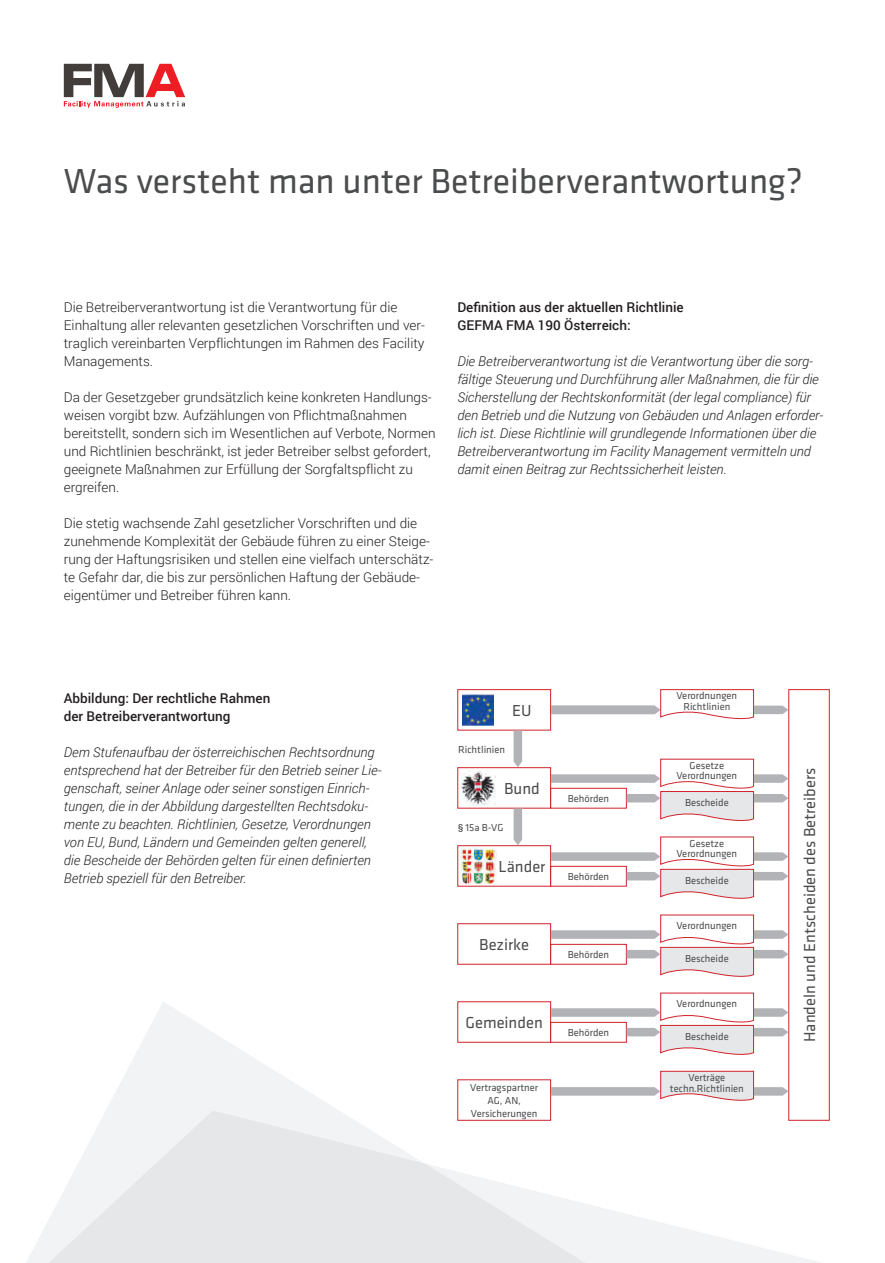
<style>
.page{position:relative;width:885px;height:1263px;background:#fff}
.page>*{position:absolute;margin:0;border:0;box-sizing:border-box;transform-origin:0 0}
.t1{font:36px "Klavika";color:#4b4c4d}
.t2{font:16.5px "Klavika";color:#4b4c4d}
.t3{font:italic 300 13.5px/18px "Roboto";color:#231f20}
.t4{font:300 13.5px/18px "Roboto";color:#231f20}
.t5{font:500 13.5px/18px "Roboto";color:#231f20}
.t6{font:10.5px/10.5px "Klavika";color:#4b4c4d;text-align:center}
.s1{font-family:"Roboto";font-weight:500;font-size:8.25px}
</style>
<div class="page">
<svg style="left:107px;top:1002px;width:445px;height:108px"></svg>
<svg style="left:26px;top:1110px;width:804px;height:153px"></svg>
<svg style="left:64px;top:64px;width:121px;height:44px"></svg>
<div style="left:457px;top:689px;width:94px;height:41px;border:1px solid #d1232a"></div>
<div style="left:457px;top:767px;width:94px;height:41px;border:1px solid #d1232a"></div>
<div style="left:457px;top:845px;width:94px;height:41px;border:1px solid #d1232a"></div>
<div style="left:457px;top:923px;width:94px;height:41px;border:1px solid #d1232a"></div>
<div style="left:457px;top:1001px;width:94px;height:42px;border:1px solid #d1232a"></div>
<div style="left:457px;top:1079px;width:94px;height:42px;border:1px solid #d1232a"></div>
<div style="left:550px;top:944px;width:76px;height:20px;border:1px solid #d1232a"></div>
<div style="left:550px;top:788px;width:76px;height:20px;border:1px solid #d1232a"></div>
<div style="left:550px;top:1022px;width:76px;height:21px;border:1px solid #d1232a"></div>
<div style="left:550px;top:866px;width:76px;height:20px;border:1px solid #d1232a"></div>
<svg style="left:513px;top:730px;width:9px;height:37px"></svg>
<svg style="left:513px;top:808px;width:9px;height:37px"></svg>
<svg style="left:551px;top:758px;width:237px;height:63px"></svg>
<svg style="left:551px;top:689px;width:237px;height:34px"></svg>
<svg style="left:551px;top:1070px;width:237px;height:35px"></svg>
<svg style="left:551px;top:836px;width:237px;height:63px"></svg>
<svg style="left:551px;top:914px;width:237px;height:63px"></svg>
<svg style="left:551px;top:992px;width:237px;height:67px"></svg>
<img style="left:462px;top:694px;width:31px;height:31px">
<img style="left:461px;top:771px;width:34px;height:34px">
<img style="left:460px;top:848px;width:36px;height:36px">
<h1 class="t1" style="left:64px;top:157px;width:740px">Was versteht man unter Betreiberverantwortung?</h1>
<p class="t4" style="left:64px;top:298px;width:362px">Die Betreiberverantwortung ist die Verantwortung für die Einhaltung aller relevanten gesetzlichen Vorschriften und ver&shy;traglich vereinbarten Verpflichtungen im Rahmen des Facility Managements.</p>
<p class="t4" style="left:64px;top:388px;width:373px">Da der Gesetzgeber grundsätzlich keine konkreten Handlungs&shy;weisen vorgibt bzw. Aufzählungen von Pflichtmaßnahmen bereitstellt, sondern sich im Wesentlichen auf Verbote, Normen und Richtlinien beschränkt, ist jeder Betreiber selbst gefordert, geeignete Maßnahmen zur Erfüllung der Sorgfaltspflicht zu ergreifen.</p>
<p class="t4" style="left:64px;top:514px;width:371px">Die stetig wachsende Zahl gesetzlicher Vorschriften und die zunehmende Komplexität der Gebäude führen zu einer Steige&shy;rung der Haftungsrisiken und stellen eine vielfach unterschätz&shy;te Gefahr dar, die bis zur persönlichen Haftung der Gebäude&shy;eigentümer und Betreiber führen kann.</p>
<p class="t5" style="left:457px;top:297px;width:228px">Definition aus der aktuellen Richtlinie<br>GEFMA FMA 190 Österreich:</p>
<p class="t3" style="left:457px;top:351px;width:367px">Die Betreiberverantwortung ist die Verantwortung über die sorg&shy;fältige Steuerung und Durchführung aller Maßnahmen, die für die Sicherstellung der Rechtskonformität (der legal compliance) für den Betrieb und die Nutzung von Gebäuden und Anlagen erforder&shy;lich ist. Diese Richtlinie will grundlegende Informationen über die Betreiberverantwortung im Facility Management vermitteln und damit einen Beitrag zur Rechtssicherheit leisten.</p>
<p class="t5" style="left:64px;top:689px;width:208px">Abbildung: Der rechtliche Rahmen der Betreiberverantwortung</p>
<p class="t3" style="left:64px;top:743px;width:319px">Dem Stufenaufbau der österreichischen Rechtsordnung entsprechend hat der Betreiber für den Betrieb seiner Lie&shy;genschaft, seiner Anlage oder seiner sonstigen Einrich&shy;tungen, die in der Abbildung dargestellten Rechtsdoku&shy;mente zu beachten. Richtlinien, Gesetze, Verordnungen von EU, Bund, Ländern und Gemeinden gelten generell, die Bescheide der Behörden gelten für einen definierten Betrieb speziell für den Betreiber.</p>
<p class="t2" style="left:512px;top:700px;width:21px">EU</p>
<p class="t6" style="left:458px;top:744px;width:48px">Richtlinien</p>
<p class="t2" style="left:504px;top:778px;width:37px">Bund</p>
<p class="t6" style="left:458px;top:822px;width:47px"><span class="s1">§</span> 15a B-VG</p>
<p class="t2" style="left:498px;top:856px;width:48px">Länder</p>
<p class="t2" style="left:479px;top:934px;width:51px">Bezirke</p>
<p class="t2" style="left:465px;top:1012px;width:79px">Gemeinden</p>
<p class="t6" style="left:470px;top:1081px;width:69px;line-height:12.6px">Vertragspartner<br>AG, AN,<br>Versicherungen</p>
<p class="t6" style="left:567px;top:793px;width:43px">Behörden</p>
<p class="t6" style="left:567px;top:871px;width:43px">Behörden</p>
<p class="t6" style="left:567px;top:949px;width:43px">Behörden</p>
<p class="t6" style="left:567px;top:1027px;width:43px">Behörden</p>
<p class="t6" style="left:676px;top:690px;width:62px">Verordnungen<br>Richtlinien</p>
<p class="t6" style="left:676px;top:760px;width:62px">Gesetze<br>Verordnungen</p>
<p class="t6" style="left:685px;top:797px;width:45px">Bescheide</p>
<p class="t6" style="left:676px;top:838px;width:62px">Gesetze<br>Verordnungen</p>
<p class="t6" style="left:685px;top:874px;width:45px">Bescheide</p>
<p class="t6" style="left:676px;top:920px;width:62px">Verordnungen</p>
<p class="t6" style="left:685px;top:952px;width:45px">Bescheide</p>
<p class="t6" style="left:676px;top:998px;width:62px">Verordnungen</p>
<p class="t6" style="left:685px;top:1030px;width:45px">Bescheide</p>
<p class="t6" style="left:669px;top:1072px;width:75px">Verträge techn.Richtlinien</p>
<p class="t2" style="left:798px;top:1042px;width:276px;rotate:-90deg">Handeln und Entscheiden des Betreibers</p>
</div>
